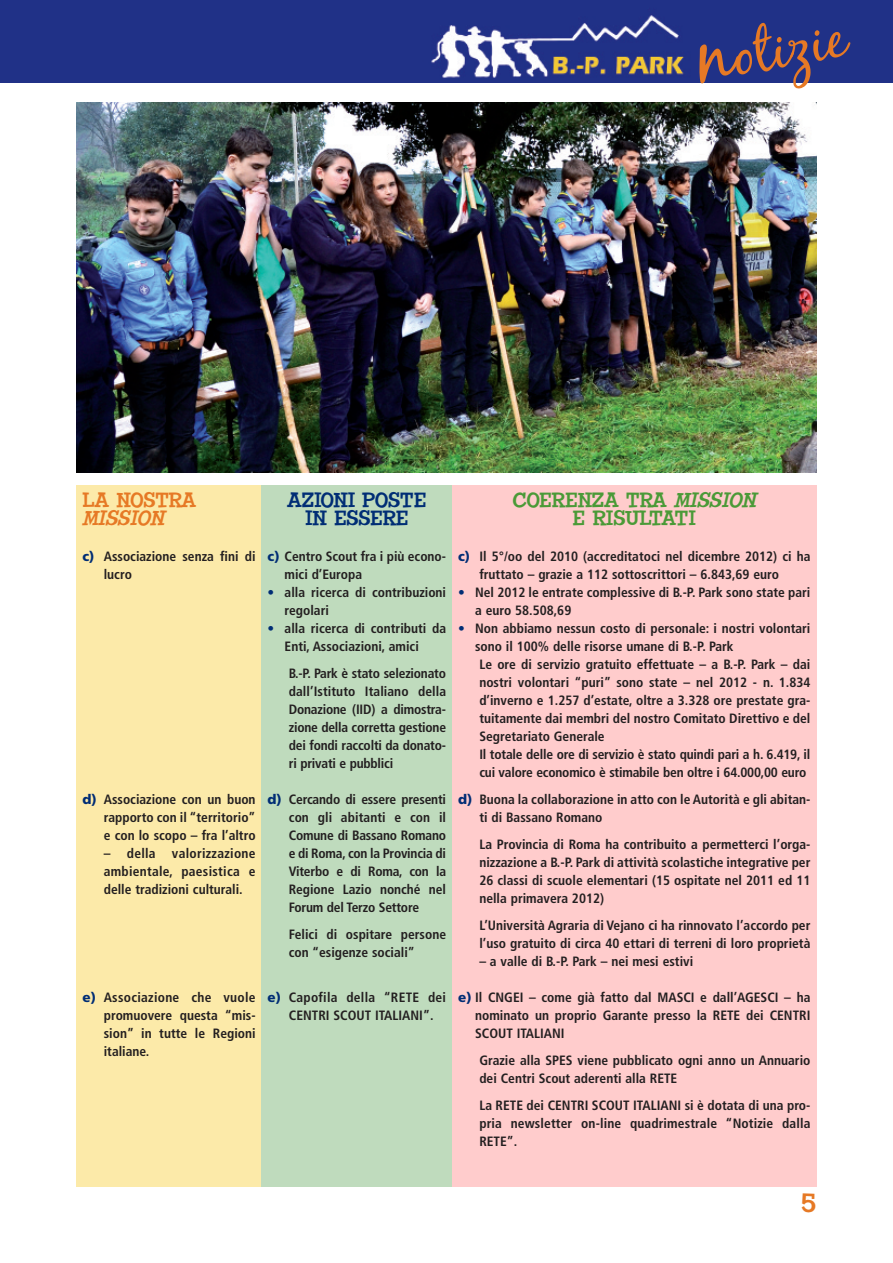
<style>
.page{position:relative;width:893px;height:1263px;background:#fff}
.page>*{position:absolute;margin:0;border:0;box-sizing:border-box;transform-origin:0 0}
.t1{font:60px "Black Jack";color:#e67925}
.t2{font:27px "Chowderhead";color:#e67925}
.t3{font:21px/18px "Chowderhead";color:#4a9a37;text-align:center}
.t4{font:21px/18px "Chowderhead";color:#002d75;text-align:center}
.t5{font:21px "Chowderhead";letter-spacing:-.005em;color:#e67925}
.t6{font:italic 21px "Chowderhead";color:#e67925}
.t7{font:700 condensed 13.5px/18px "Frutiger";color:#231f20}
.s1{font-size:81px}
.s2{font-family:"Frutiger CE";font-weight:900;font-stretch:normal;color:#002d75}
.s3{font-style:italic}
</style>
<div class="page">
<img style="left:0;top:0;width:893px;height:82px">
<div style="left:77px;top:485px;width:185px;height:701px;background:#fceaa9"></div>
<div style="left:262px;top:485px;width:190px;height:701px;background:#bfdbbd"></div>
<div style="left:452px;top:485px;width:364px;height:701px;background:#fcc"></div>
<img style="left:77px;top:102px;width:739px;height:370px">
<h1 class="t1" style="left:690px;top:26px;width:152px;rotate:-10deg"><span class="s1">n</span>otizie</h1>
<h3 class="t5" style="left:83px;top:487px;width:115px">LA NOSTRA</h3>
<h3 class="t6" style="left:83px;top:505px;width:88px">MISSION</h3>
<p class="t7" style="left:104px;top:548px;width:153px;text-indent:-21px"><span class="s2">c)</span> Associazione senza fini di lucro</p>
<p class="t7" style="left:104px;top:791px;width:153px;text-align:justify;text-indent:-21px"><span class="s2">d)</span> Associazione con un buon rapporto con il “territorio” e con lo scopo – fra l’altro</p>
<p class="t7" style="left:104px;top:845px;width:153px;text-align:justify">– della valorizzazione ambientale, paesistica e delle tradizioni culturali.</p>
<p class="t7" style="left:104px;top:989px;width:153px;text-align:justify;text-indent:-21px"><span class="s2">e)</span> Associazione che vuole promuovere questa “mis&shy;sion” in tutte le Regioni italiane.</p>
<h3 class="t4" style="left:287px;top:491px;width:141px">AZIONI POSTE<br>IN ESSERE</h3>
<p class="t7" style="left:285px;top:548px;width:163px;text-indent:-17px"><span class="s2">c)</span> Centro Scout fra i più econo&shy;mici d’Europa</p>
<p class="t7" style="left:285px;top:584px;width:163px;text-indent:-17px"><span class="s2">•</span> alla ricerca di contribuzioni regolari</p>
<p class="t7" style="left:285px;top:620px;width:163px;text-indent:-17px"><span class="s2">•</span> alla ricerca di contributi da<br>Enti, Associazioni, amici</p>
<p class="t7" style="left:289px;top:665px;width:159px;text-align:justify">B.-P. Park è stato selezionato dall’Istituto Italiano della Donazione (IID) a dimostra&shy;zione della corretta gestione dei fondi raccolti da donato&shy;ri privati e pubblici</p>
<p class="t7" style="left:289px;top:791px;width:159px;text-align:justify;text-indent:-21px"><span class="s2">d)</span> Cercando di essere presenti con gli abitanti e con il Comune di Bassano Romano e di Roma, con la Provincia di Viterbo e di Roma, con la Regione Lazio nonché nel Forum del Terzo Settore</p>
<p class="t7" style="left:289px;top:926px;width:159px">Felici di ospitare persone con “esigenze sociali”</p>
<p class="t7" style="left:289px;top:989px;width:159px;text-indent:-21px"><span class="s2">e)</span> Capofila della “RETE dei<br>CENTRI SCOUT ITALIANI”.</p>
<h3 class="t3" style="left:513px;top:491px;width:250px">COERENZA TRA <span class="s3">MISSION<br></span>E RISULTATI</h3>
<p class="t7" style="left:479px;top:548px;width:333px;text-indent:-21px"><span class="s2">c)</span> Il 5°/oo del 2010 (accreditatoci nel dicembre 2012) ci ha fruttato – grazie a 112 sottoscrittori – 6.843,69 euro</p>
<p class="t7" style="left:475px;top:584px;width:337px;text-indent:-17px"><span class="s2">•</span> Nel 2012 le entrate complessive di B.-P. Park sono state pari a euro 58.508,69</p>
<p class="t7" style="left:458px;top:620px;width:354px"><span class="s2">•</span> Non abbiamo nessun costo di personale: i nostri volontari</p>
<p class="t7" style="left:475px;top:638px;width:260px">sono il 100% delle risorse umane di B.-P. Park</p>
<p class="t7" style="left:479px;top:656px;width:333px">Le ore di servizio gratuito effettuate – a B.-P. Park – dai</p>
<p class="t7" style="left:479px;top:674px;width:333px">nostri volontari “puri” sono state – nel 2012 - n. 1.834</p>
<p class="t7" style="left:479px;top:692px;width:333px">d’inverno e 1.257 d’estate, oltre a 3.328 ore prestate gra-</p>
<p class="t7" style="left:479px;top:710px;width:333px">tuitamente dai membri del nostro Comitato Direttivo e del</p>
<p class="t7" style="left:479px;top:728px;width:127px">Segretariato Generale</p>
<p class="t7" style="left:479px;top:746px;width:333px">Il totale delle ore di servizio è stato quindi pari a h. 6.419, il</p>
<p class="t7" style="left:479px;top:764px;width:329px">cui valore economico è stimabile ben oltre i 64.000,00 euro</p>
<p class="t7" style="left:479px;top:791px;width:333px;text-indent:-21px"><span class="s2">d)</span> Buona la collaborazione in atto con le Autorità e gli abitan&shy;ti di Bassano Romano</p>
<p class="t7" style="left:479px;top:836px;width:333px;text-align:justify">La Provincia di Roma ha contribuito a permetterci l’orga&shy;nizzazione a B.-P. Park di attività scolastiche integrative per 26 classi di scuole elementari (15 ospitate nel 2011 ed 11 nella primavera 2012)</p>
<p class="t7" style="left:479px;top:917px;width:333px">L’Università Agraria di Vejano ci ha rinnovato l’accordo per l’uso gratuito di circa 40 ettari di terreni di loro proprietà</p>
<p class="t7" style="left:479px;top:953px;width:215px">– a valle di B.-P. Park – nei mesi estivi</p>
<p class="t7" style="left:475px;top:989px;width:337px;text-align:justify;text-indent:-17px"><span class="s2">e)</span> Il CNGEI – come già fatto dal MASCI e dall’AGESCI – ha nominato un proprio Garante presso la RETE dei CENTRI SCOUT ITALIANI</p>
<p class="t7" style="left:479px;top:1052px;width:333px">Grazie alla SPES viene pubblicato ogni anno un Annuario dei Centri Scout aderenti alla RETE</p>
<p class="t7" style="left:479px;top:1097px;width:333px;text-align:justify">La RETE dei CENTRI SCOUT ITALIANI si è dotata di una pro&shy;pria newsletter on-line quadrimestrale “Notizie dalla RETE”.</p>
<h2 class="t2" style="left:801px;top:1186px;width:17px">5</h2>
</div>
